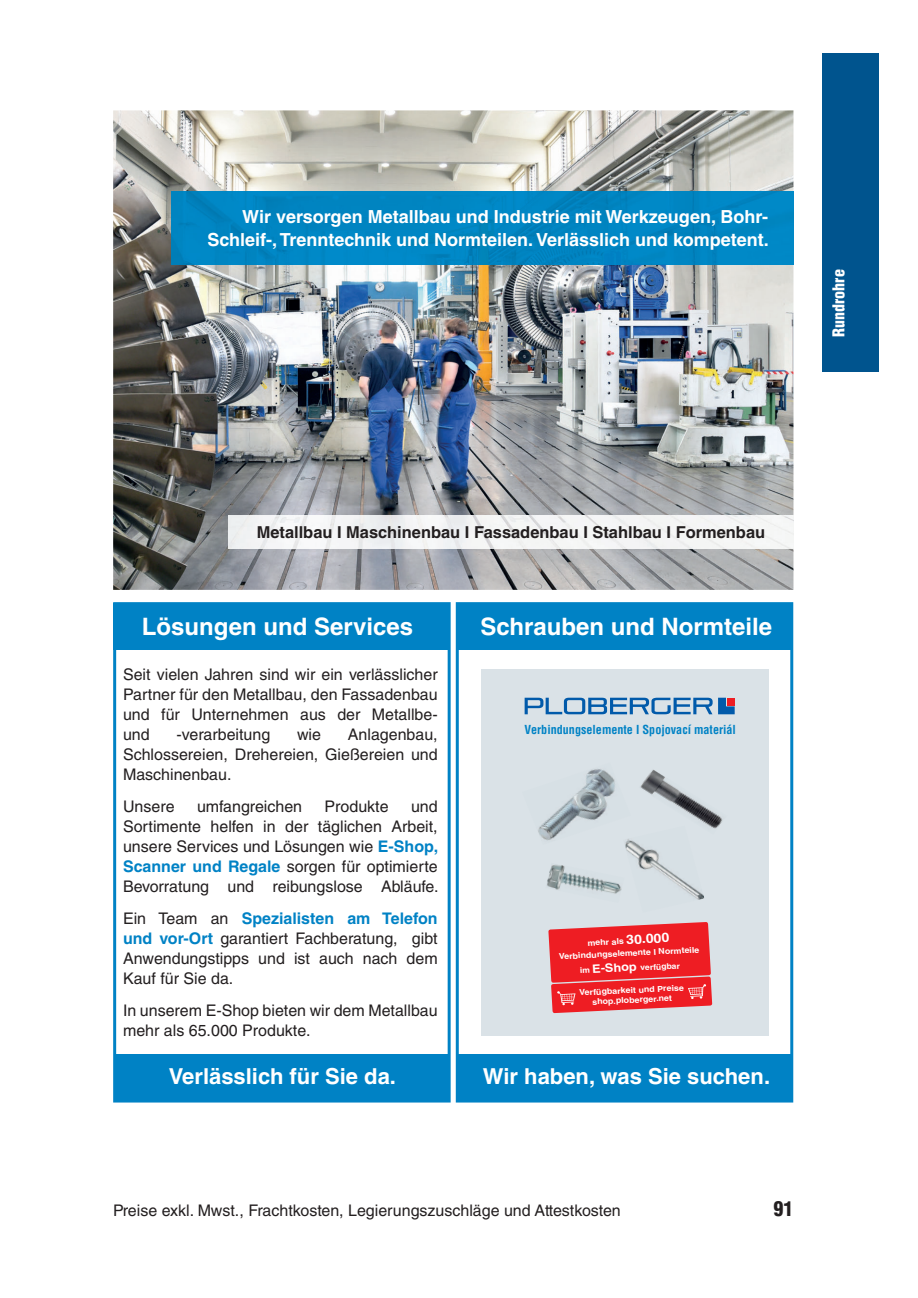
<style>
.page{position:relative;width:918px;height:1298px;background:#fff}
.page>*{position:absolute;margin:0;border:0;box-sizing:border-box;transform-origin:0 0}
.t1{font:700 24px "Helvetica LT Pro";color:#fff}
.t2{font:700 22px "Helvetica LT Pro";color:#fff}
.t3{font:900 condensed 20px "Helvetica LT Std";color:#231f20}
.t4{font:700 18px/22.8px "Helvetica LT Pro";color:#fff;text-align:right}
.t5{font:700 16.4px "Helvetica LT Pro";color:#231f20}
.t6{font:16px/20px "Helvetica LT Pro";color:#231f20;text-align:justify}
.t7{font:16px "Helvetica LT Std";color:#231f20}
.t8{font:900 condensed 16px "Helvetica LT Std";color:#fff}
.t9{font:700 condensed 12.2px "Helvetica LT Pro";color:#0082c5}
.t10{font:700 8.2px/12.2px "Helvetica LT Pro";color:#fff;text-align:center;scale:1.09 1}
.t11{font:700 8px "Helvetica LT Pro";color:#fff;scale:1.09 1}
.s1{font-weight:700;color:#0082c5}
.s2{font-size:13px}
.s3{font-size:11.6px}
</style>
<div class="page">
<div style="left:822px;top:54px;width:57px;height:300px;background:#00548e"></div>
<div style="left:822px;top:354px;width:57px;height:17px;background:#00548e"></div>
<img style="left:113px;top:110px;width:680px;height:480px">
<img style="left:171px;top:191px;width:622px;height:74px">
<img style="left:229px;top:516px;width:564px;height:33px">
<div style="left:113px;top:604px;width:335px;height:46px;background:#0082c5"></div>
<div style="left:458px;top:604px;width:334px;height:46px;background:#0082c5"></div>
<div style="left:481px;top:669px;width:288px;height:367px;background:#dae2e7"></div>
<img style="left:538px;top:769px;width:77px;height:72px">
<img style="left:640px;top:769px;width:83px;height:60px">
<img style="left:547px;top:864px;width:75px;height:30px">
<img style="left:625px;top:826px;width:80px;height:74px">
<svg style="left:548px;top:922px;width:164px;height:91px;background:#eb363c"></svg>
<svg style="left:525px;top:698px;width:210px;height:16px"></svg>
<div style="left:113px;top:602px;width:338px;height:501px;border:3px solid #0082c5"></div>
<div style="left:456px;top:602px;width:337px;height:501px;border:3px solid #0082c5"></div>
<div style="left:115px;top:1054px;width:334px;height:46px;background:#0082c5"></div>
<div style="left:459px;top:1054px;width:334px;height:46px;background:#0082c5"></div>
<p class="t4" style="left:207px;top:207px;width:563px">Wir versorgen Metallbau und Industrie mit Werkzeugen, Bohr-<br>Schleif-, Trenntechnik und Normteilen. Verlässlich und kompetent.</p>
<p class="t8" style="left:830px;top:337px;width:69px;rotate:-90deg">Rundrohre</p>
<p class="t5" style="left:257px;top:526px;width:510px">Metallbau I Maschinenbau I Fassadenbau I Stahlbau I Formenbau</p>
<h1 class="t1" style="left:142px;top:618px;width:273px">Lösungen und Services</h1>
<h1 class="t1" style="left:480px;top:618px;width:293px">Schrauben und Normteile</h1>
<p class="t6" style="left:123px;top:666px;width:316px">Seit vielen Jahren sind wir ein verlässlicher Partner für den Metallbau, den Fassadenbau und für Unternehmen aus der Metallbe&shy;und</p>
<p class="t6" style="left:123px;top:726px;width:316px;text-indent:225px">Anlagenbau, Schlossereien, Drehereien, Gießereien und Maschinenbau.</p>
<p class="t6" style="left:123px;top:798px;width:53px">Unsere</p>
<p class="t6" style="left:197px;top:798px;width:107px">umfangreichen</p>
<p class="t6" style="left:325px;top:798px;width:66px">Produkte</p>
<p class="t6" style="left:177px;top:726px;width:95px">-verarbeitung</p>
<p class="t6" style="left:297px;top:726px;width:25px">wie</p>
<p class="t6" style="left:123px;top:798px;width:317px;text-indent:288px">und Sortimente helfen in der täglichen Arbeit, unsere Services und Lösungen wie <span class="s1">E-Shop, Scanner und Regale</span> sorgen für optimierte Bevorratung und reibungslose Abläufe.</p>
<p class="t6" style="left:123px;top:910px;width:316px">Ein Team an <span class="s1">Spezialisten am Telefon und vor-Ort</span> garantiert Fachberatung, gibt Anwendungstipps und ist auch nach dem Kauf für Sie da.</p>
<p class="t6" style="left:123px;top:1002px;width:316px">In unserem E-Shop bieten wir dem Metallbau mehr als 65.000 Produkte.</p>
<p class="t9" style="left:525px;top:724px;width:213px">Verbindungselemente I Spojovací materiál</p>
<p class="t10" style="left:558px;top:939px;width:131px;rotate:-3deg">mehr als <span class="s2">30.000<br></span>Verbindungselemente I Normteile</p>
<p class="t11" style="left:580px;top:968px;width:93px;rotate:-3deg">im <span class="s3">E-Shop</span> verfügbar</p>
<p class="t10" style="left:579px;top:988px;width:97px;line-height:9.8px;rotate:-3deg">Verfügbarkeit und Preise shop.ploberger.net</p>
<h2 class="t2" style="left:169px;top:1068px;width:229px">Verlässlich für Sie da.</h2>
<h2 class="t2" style="left:483px;top:1068px;width:289px">Wir haben, was Sie suchen.</h2>
<p class="t7" style="left:113px;top:1204px;width:509px">Preise exkl. Mwst., Frachtkosten, Legierungszuschläge und Attestkosten</p>
<p class="t3" style="left:773px;top:1197px;width:21px">91</p>
</div>
